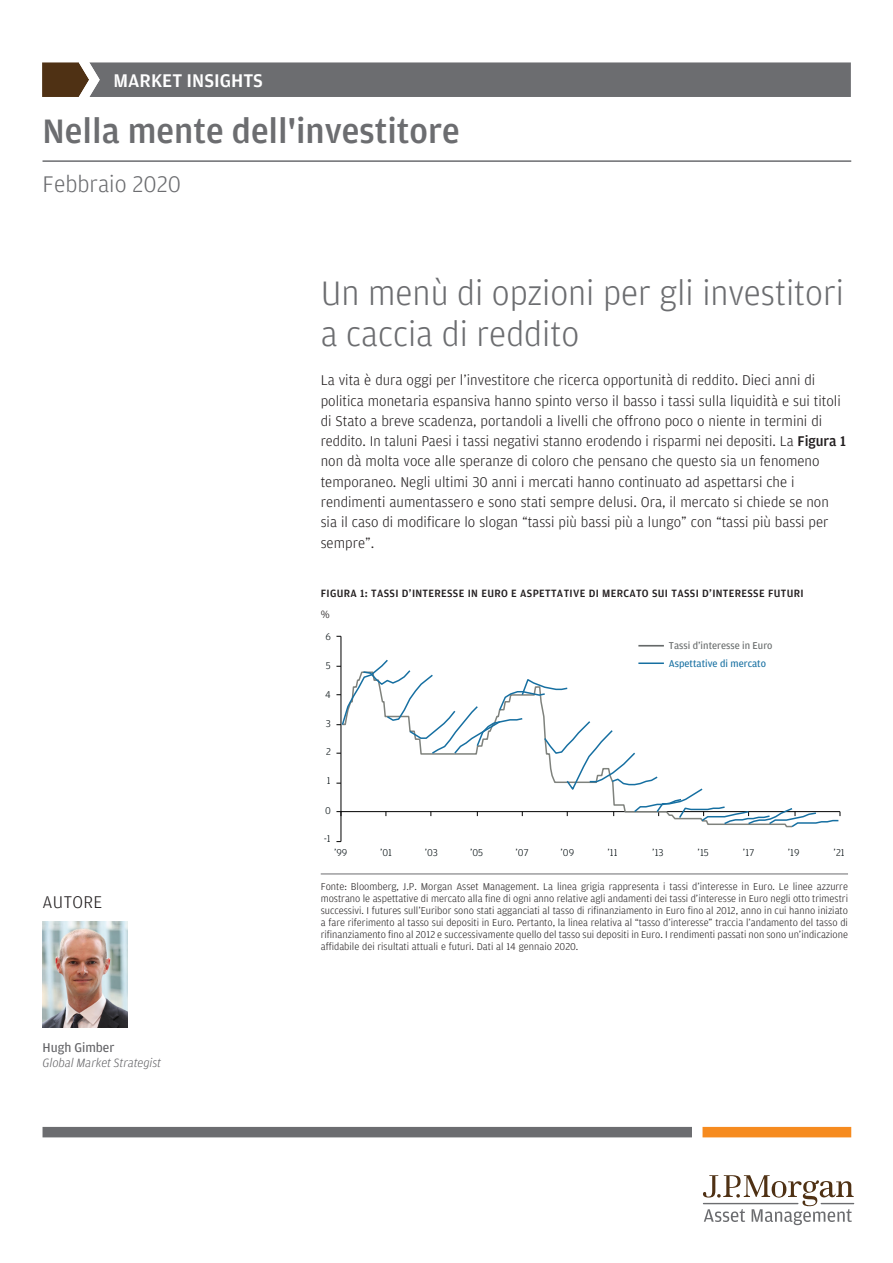
<style>
.page{position:relative;width:893px;height:1263px;background:#fff}
.page>*{position:absolute;margin:0;border:0;box-sizing:border-box;transform-origin:0 0}
.Source_Second_Line{font:300 36px/40.5px "Amplitude";color:#6c6d70}
.Cover_Headline{font:500 36px "Amplitude";color:#6c6d70}
.Cover_Subhead{font:300 24px "Amplitude";color:#6c6d70}
.t1{font:500 19.5px "Amplitude";color:#fff}
._1st_Subhead{font:300 18px "Amplitude";letter-spacing:.02em;color:#231f20}
.Source_Second_Line-2{font:300 15px/20.2px "Amplitude";color:#231f20}
.Name{font:13.5px "Amplitude";color:#636366}
.Title___Division{font:italic 300 12.75px "Amplitude";color:#636366}
.Source_Second_Line-3{font:500 11.25px/21.8px "Amplitude";letter-spacing:.03em;color:#231f20}
.Source_with_Score{font:300 10.5px/12px "Amplitude";color:#231f20;text-align:justify}
.t2{font:300 10.5px "Amplitude";color:#020c0f}
.t3{font:10.5px "Amplitude";color:#656969}
.t4{font:10.5px "Amplitude";color:#166fa1}
.s1{font-weight:500}
.s2{font-weight:300}
</style>
<div class="page">
<div style="left:43px;top:1127px;width:649px;height:10px;background:#6c6d70"></div>
<div style="left:702px;top:1127px;width:149px;height:10px;background:#f68b1f"></div>
<svg style="left:703px;top:1175px;width:151px;height:50px"></svg>
<svg style="left:42px;top:62px;width:809px;height:35px;background:#6e6d6f"></svg>
<hr style="left:43px;top:160px;width:808px;height:2px;background:#6c6d70">
<hr style="left:341px;top:636px;width:1px;height:205px;background:#000001">
<svg style="left:336px;top:658px;width:505px;height:171px"></svg>
<svg style="left:638px;top:645px;width:26px;height:1px"></svg>
<hr style="left:638px;top:662px;width:26px;height:2px;background:#166fa1">
<hr style="left:321px;top:874px;width:527px;height:1px;background:#6c6d70">
<img style="left:43px;top:921px;width:85px;height:106px">
<h3 class="t1" style="left:114px;top:68px;width:151px">MARKET INSIGHTS</h3>
<p class="Cover_Headline" style="left:43px;top:109px;width:419px">Nella mente dell'investitore</p>
<p class="Cover_Subhead" style="left:43px;top:169px;width:140px">Febbraio 2020</p>
<p class="Source_Second_Line" style="left:321px;top:272px;width:525px">Un menù di opzioni per gli investitori a caccia di reddito</p>
<p class="Source_Second_Line-2" style="left:321px;top:370px;width:527px">La vita è dura oggi per l’investitore che ricerca opportunità di reddito. Dieci anni di politica monetaria espansiva hanno spinto verso il basso i tassi sulla liquidità e sui titoli di Stato a breve scadenza, portandoli a livelli che offrono poco o niente in termini di reddito. In taluni Paesi i tassi negativi stanno erodendo i risparmi nei depositi. La <span class="s1">Figura 1 </span>non dà molta voce alle speranze di coloro che pensano che questo sia un fenomeno temporaneo. Negli ultimi 30 anni i mercati hanno continuato ad aspettarsi che i rendimenti aumentassero e sono stati sempre delusi. Ora, il mercato si chiede se non sia il caso di modificare lo slogan “tassi più bassi più a lungo” con “tassi più bassi per sempre”.</p>
<p class="Source_Second_Line-3" style="left:321px;top:582px;width:484px">FIGURA 1: TASSI D’INTERESSE IN EURO E ASPETTATIVE DI MERCATO SUI TASSI D’INTERESSE FUTURI <span class="s2">%</span></p>
<p class="t2" style="left:325px;top:630px;width:7px">6</p>
<p class="t2" style="left:326px;top:658px;width:6px">5</p>
<p class="t2" style="left:325px;top:688px;width:7px">4</p>
<p class="t2" style="left:326px;top:717px;width:7px">3</p>
<p class="t2" style="left:326px;top:745px;width:6px">2</p>
<p class="t2" style="left:327px;top:774px;width:5px">1</p>
<p class="t2" style="left:325px;top:804px;width:7px">0</p>
<p class="t2" style="left:324px;top:832px;width:9px">-1</p>
<p class="t3" style="left:669px;top:639px;width:105px">Tassi d’interesse in Euro</p>
<p class="t4" style="left:669px;top:656px;width:99px">Aspettative di mercato</p>
<p class="_1st_Subhead" style="left:43px;top:890px;width:61px">AUTORE</p>
<p class="Name" style="left:43px;top:1039px;width:74px">Hugh Gimber</p>
<p class="Title___Division" style="left:43px;top:1056px;width:120px">Global Market Strategist</p>
<p class="t2" style="left:334px;top:846px;width:15px">’99</p>
<p class="t2" style="left:380px;top:846px;width:14px">’01</p>
<p class="t2" style="left:425px;top:846px;width:15px">’03</p>
<p class="t2" style="left:470px;top:846px;width:15px">’05</p>
<p class="t2" style="left:515px;top:846px;width:15px">’07</p>
<p class="t2" style="left:560px;top:846px;width:15px">’09</p>
<p class="t2" style="left:607px;top:846px;width:12px">’11</p>
<p class="t2" style="left:652px;top:846px;width:13px">’13</p>
<p class="t2" style="left:698px;top:846px;width:13px">’15</p>
<p class="t2" style="left:743px;top:846px;width:13px">’17</p>
<p class="t2" style="left:788px;top:846px;width:13px">’19</p>
<p class="t2" style="left:833px;top:846px;width:13px">’21</p>
<p class="Source_with_Score" style="left:321px;top:880px;width:529px">Fonte: Bloomberg, J.P. Morgan Asset Management. La linea grigia rappresenta i tassi d’interesse in Euro. Le linee azzurre mostrano le aspettative di mercato alla fine di ogni anno relative agli andamenti dei tassi d’interesse in Euro negli otto trimestri successivi. I futures sull’Euribor sono stati agganciati al tasso di rifinanziamento in Euro fino al 2012, anno in cui hanno iniziato a fare riferimento al tasso sui depositi in Euro. Pertanto, la linea relativa al “tasso d’interesse” traccia l’andamento del tasso di rifinanziamento fino al 2012 e successivamente quello del tasso sui depositi in Euro. I rendimenti passati non sono un’indicazione affidabile dei risultati attuali e futuri. Dati al 14 gennaio 2020.</p>
</div>
